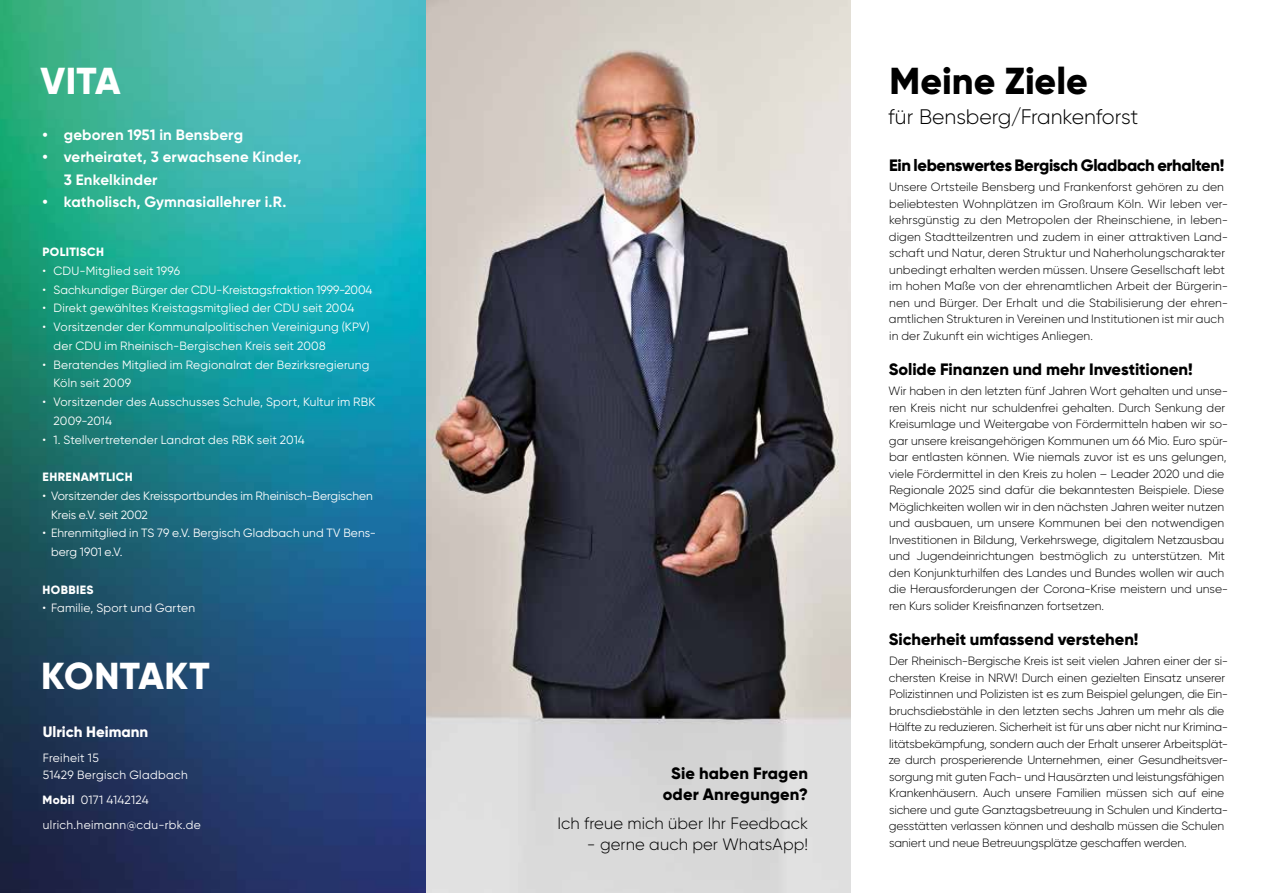
<style>
.page{position:relative;width:1263px;height:893px;background:#fff}
.page>*{position:absolute;margin:0;border:0;box-sizing:border-box;transform-origin:0 0}
.t1{font:800 37.5px "Gilroy";letter-spacing:.01em;color:#fff}
.t2{font:800 37.5px "Gilroy";color:#000}
.t3{font:300 21px "Gilroy";letter-spacing:-.005em;color:#000}
.t4{font:800 16.5px/21px "Gilroy";letter-spacing:-.005em;color:#000;text-align:center}
.t5{font:300 16.5px "Gilroy";letter-spacing:.005em;color:#000}
.t6{font:800 16.5px "Gilroy";letter-spacing:-.025em;color:#000}
.t7{font:700 15px/22.5px "Gilroy";letter-spacing:.01em;color:#fff}
.t8{font:800 15px "Gilroy";color:#fff}
.t9{font:300 12px/16.5px "Gilroy";letter-spacing:-.005em;color:#000}
.t10{font:12px/18.8px "Gilroy";letter-spacing:.01em;color:#fff}
.t11{font:12px/16.5px "Gilroy";letter-spacing:.03em;color:#fff}
.t12{font:800 12px "Gilroy";letter-spacing:.03em;color:#fff}
.s1{font-weight:800}
</style>
<div class="page">
<img style="left:0;top:0;width:850px;height:893px">
<h1 class="t1" style="left:40px;top:57px;width:82px">VITA</h1>
<p class="t7" style="left:43px;top:123px;width:202px">• geboren 1951 in Bensberg</p>
<p class="t7" style="left:64px;top:145px;width:239px;text-indent:-21px">• verheiratet, 3 erwachsene Kinder,<br>3 Enkelkinder</p>
<p class="t7" style="left:43px;top:190px;width:245px">• katholisch, Gymnasiallehrer i.R.</p>
<p class="t12" style="left:43px;top:244px;width:63px">POLITISCH</p>
<p class="t10" style="left:43px;top:261px;width:139px">• CDU-Mitglied seit 1996</p>
<p class="t10" style="left:43px;top:280px;width:331px">• Sachkundiger Bürger der CDU-Kreistagsfraktion 1999-2004</p>
<p class="t10" style="left:43px;top:299px;width:313px">• Direkt gewähltes Kreistagsmitglied der CDU seit 2004</p>
<p class="t10" style="left:54px;top:317px;width:318px;text-indent:-11px">• Vorsitzender der Kommunalpolitischen Vereinigung (KPV) der CDU im Rheinisch-Bergischen Kreis seit 2008</p>
<p class="t10" style="left:54px;top:355px;width:317px;text-indent:-11px">• Beratendes Mitglied im Regionalrat der Bezirksregierung<br>Köln seit 2009</p>
<p class="t10" style="left:54px;top:392px;width:323px;text-indent:-11px">• Vorsitzender des Ausschusses Schule, Sport, Kultur im RBK<br>2009-2014</p>
<p class="t10" style="left:43px;top:430px;width:264px">• 1. Stellvertretender Landrat des RBK seit 2014</p>
<p class="t12" style="left:43px;top:469px;width:92px">EHRENAMTLICH</p>
<p class="t10" style="left:51px;top:486px;width:323px;text-indent:-9px">• Vorsitzender des Kreissportbundes im Rheinisch-Bergischen<br>Kreis e.V. seit 2002</p>
<p class="t10" style="left:51px;top:524px;width:327px;text-indent:-9px">• Ehrenmitglied in TS 79 e.V. Bergisch Gladbach und TV Bens&shy;berg 1901 e.V.</p>
<p class="t12" style="left:43px;top:582px;width:53px">HOBBIES</p>
<p class="t10" style="left:43px;top:599px;width:154px">• Familie, Sport und Garten</p>
<h1 class="t1" style="left:41px;top:652px;width:170px">KONTAKT</h1>
<p class="t8" style="left:43px;top:723px;width:107px">Ulrich Heimann</p>
<p class="t11" style="left:43px;top:750px;width:147px">Freiheit 15<br>51429 Bergisch Gladbach</p>
<p class="t10" style="left:43px;top:787px;width:160px;line-height:25px"><span class="s1">Mobil</span> 0171 4142124 ulrich.heimann@cdu-rbk.de</p>
<h3 class="t4" style="left:663px;top:762px;width:147px">Sie haben Fragen oder Anregungen?</h3>
<h3 class="t5" style="left:557px;top:813px;width:252px">Ich freue mich über Ihr Feedback</h3>
<h3 class="t5" style="left:587px;top:834px;width:223px">- gerne auch per WhatsApp!</h3>
<h1 class="t2" style="left:889px;top:57px;width:200px">Meine Ziele</h1>
<h2 class="t3" style="left:888px;top:104px;width:252px">für Bensberg/Frankenforst</h2>
<h3 class="t6" style="left:889px;top:154px;width:337px">Ein lebenswertes Bergisch Gladbach erhalten!</h3>
<p class="t9" style="left:889px;top:179px;width:341px">Unsere Ortsteile Bensberg und Frankenforst gehören zu den beliebtesten Wohnplätzen im Großraum Köln. Wir leben ver&shy;kehrsgünstig zu den Metropolen der Rheinschiene, in leben&shy;digen Stadtteilzentren und zudem in einer attraktiven Land&shy;schaft und Natur, deren Struktur und Naherholungscharakter unbedingt erhalten werden müssen. Unsere Gesellschaft lebt im hohen Maße von der ehrenamtlichen Arbeit der Bürgerin&shy;nen und Bürger. Der Erhalt und die Stabilisierung der ehren&shy;amtlichen Strukturen in Vereinen und Institutionen ist mir auch in der Zukunft ein wichtiges Anliegen.</p>
<h3 class="t4" style="left:889px;top:358px;width:305px">Solide Finanzen und mehr Investitionen!</h3>
<p class="t9" style="left:889px;top:383px;width:341px">Wir haben in den letzten fünf Jahren Wort gehalten und unse&shy;ren Kreis nicht nur schuldenfrei gehalten. Durch Senkung der Kreisumlage und Weitergabe von Fördermitteln haben wir so&shy;gar unsere kreisangehörigen Kommunen um 66 Mio. Euro spür&shy;bar entlasten können. Wie niemals zuvor ist es uns gelungen, viele Fördermittel in den Kreis zu holen – Leader 2020 und die Regionale 2025 sind dafür die bekanntesten Beispiele. Diese Möglichkeiten wollen wir in den nächsten Jahren weiter nutzen und ausbauen, um unsere Kommunen bei den notwendigen Investitionen in Bildung, Verkehrswege, digitalem Netzausbau und Jugendeinrichtungen bestmöglich zu unterstützen. Mit den Konjunkturhilfen des Landes und Bundes wollen wir auch die Herausforderungen der Corona-Krise meistern und unse&shy;ren Kurs solider Kreisfinanzen fortsetzen.</p>
<h3 class="t4" style="left:889px;top:628px;width:251px">Sicherheit umfassend verstehen!</h3>
<p class="t9" style="left:888px;top:653px;width:341px">Der Rheinisch-Bergische Kreis ist seit vielen Jahren einer der si&shy;chersten Kreise in NRW! Durch einen gezielten Einsatz unserer Polizistinnen und Polizisten ist es zum Beispiel gelungen, die Ein&shy;bruchsdiebstähle in den letzten sechs Jahren um mehr als die Hälfte zu reduzieren. Sicherheit ist für uns aber nicht nur Krimina&shy;litätsbekämpfung, sondern auch der Erhalt unserer Arbeitsplät&shy;ze durch prosperierende Unternehmen, einer Gesundheitsver&shy;sorgung mit guten Fach- und Hausärzten und leistungsfähigen Krankenhäusern. Auch unsere Familien müssen sich auf eine sichere und gute Ganztagsbetreuung in Schulen und Kinderta&shy;gesstätten verlassen können und deshalb müssen die Schulen saniert und neue Betreuungsplätze geschaffen werden.</p>
</div>
